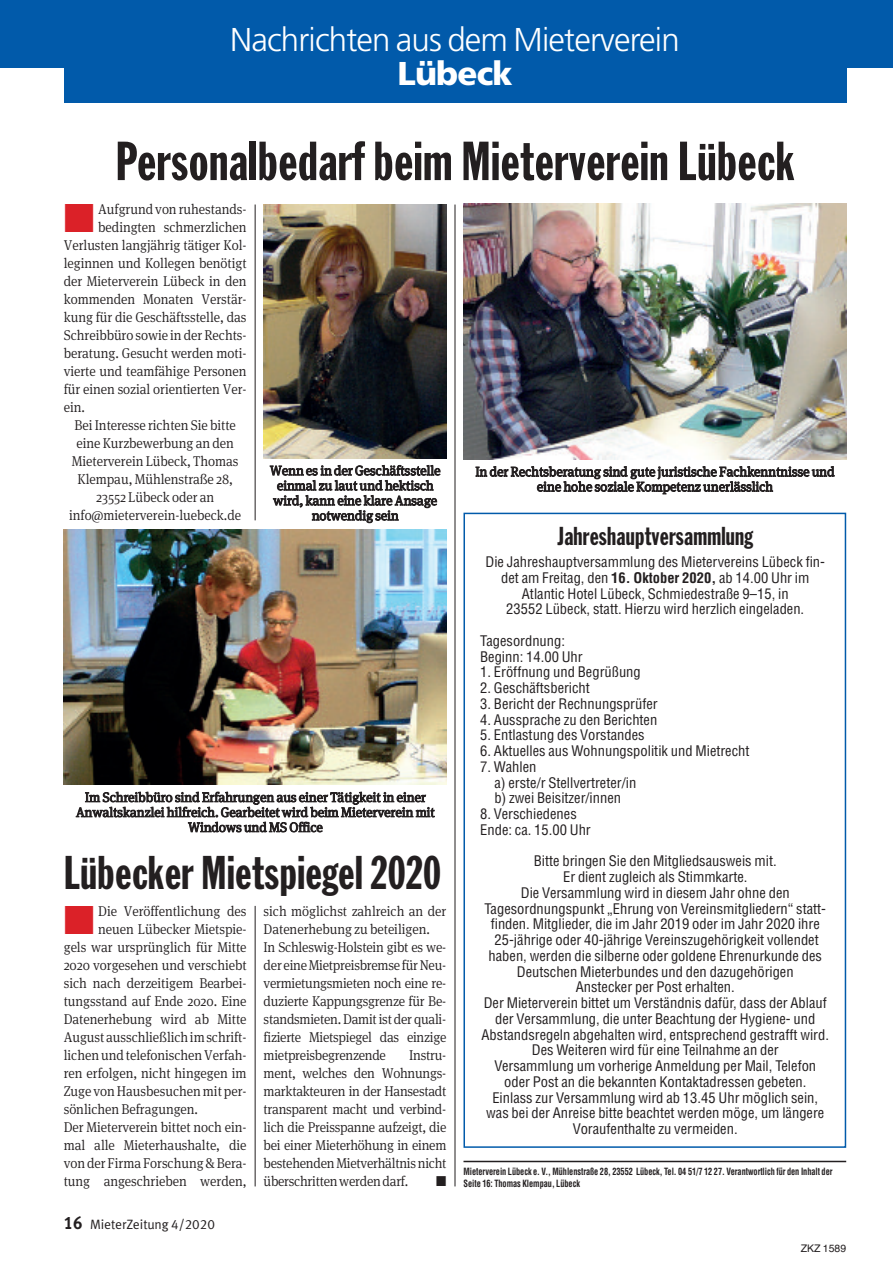
<style>
.page{position:relative;width:893px;height:1263px;background:#fff}
.page>*{position:absolute;margin:0;border:0;box-sizing:border-box;transform-origin:0 0}
.t1{font:54px "Franklin Gothic Extra Cond";letter-spacing:.01em;color:#231f20}
.t2{font:46.5px "Franklin Gothic Extra Cond";letter-spacing:.01em;color:#231f20}
.t3{font:300 33px "Frutiger";letter-spacing:-.025em;color:#fff}
.t4{font:900 33px "Frutiger";letter-spacing:-.025em;color:#fff}
.t5{font:25.5px "Franklin Gothic Extra Cond";letter-spacing:.01em;color:#231f20}
.t6{font:300 14.25px/18px "Meta Serif OT";letter-spacing:-.005em;color:#231f20;scale:.94 1}
.t7{font:condensed 14.25px/15.8px "Helvetica";color:#231f20}
.t8{font:14.25px "Zapf Dingbats";color:#231f20;scale:.94 1}
.t9{font:300 13.5px/15px "Meta Serif OT";letter-spacing:-.005em;color:#231f20;text-align:center}
.t10{font:13.5px "VZ Meta LF";color:#231f20}
.t11{font:10.5px "Helvetica";color:#231f20}
.t12{font:700 condensed 9.75px/11.7px "Helvetica";letter-spacing:-.005em;color:#231f20;scale:.85 1}
.s1{color:#db2128}
.s2{font-weight:700;font-size:18px}
.s3{font-weight:700}
</style>
<div class="page">
<div style="left:64px;top:60px;width:782px;height:42px;background:#015aaa"></div>
<div style="left:0;top:0;width:893px;height:67px;background:#015aaa"></div>
<hr style="left:455px;top:205px;width:1px;height:981px;background:#231f20">
<hr style="left:255px;top:204px;width:1px;height:316px;background:#231f20">
<hr style="left:255px;top:906px;width:1px;height:280px;background:#231f20">
<hr style="left:463px;top:1161px;width:383px;height:1px;background:#231f20">
<div style="left:463px;top:513px;width:383px;height:635px;border:2px solid #015aaa"></div>
<img style="left:264px;top:204px;width:182px;height:255px">
<img style="left:64px;top:530px;width:382px;height:254px">
<img style="left:463px;top:204px;width:383px;height:255px">
<h3 class="t3" style="left:230px;top:26px;width:451px">Nachrichten aus dem Mieterverein</h3>
<h3 class="t4" style="left:397px;top:60px;width:117px">Lübeck</h3>
<h1 class="t1" style="left:115px;top:142px;width:680px">Personalbedarf beim Mieterverein Lübeck</h1>
<p class="t6" style="left:64px;top:201px;width:196px"><span class="s1">■</span> Aufgrund von ruhestands-</p>
<p class="t6" style="left:98px;top:219px;width:159px">bedingten schmerzlichen</p>
<p class="t6" style="left:64px;top:237px;width:196px">Verlusten langjährig tätiger Kol-</p>
<p class="t6" style="left:64px;top:255px;width:196px">leginnen und Kollegen benötigt</p>
<p class="t6" style="left:64px;top:273px;width:196px">der Mieterverein Lübeck in den</p>
<p class="t6" style="left:64px;top:291px;width:196px">kommenden Monaten Verstär-</p>
<p class="t6" style="left:64px;top:309px;width:196px">kung für die Geschäftsstelle, das</p>
<p class="t6" style="left:64px;top:327px;width:196px">Schreibbüro sowie in der Rechts-</p>
<p class="t6" style="left:64px;top:345px;width:196px">beratung. Gesucht werden moti-</p>
<p class="t6" style="left:64px;top:363px;width:196px">vierte und teamfähige Personen</p>
<p class="t6" style="left:64px;top:381px;width:196px">für einen sozial orientierten Ver-</p>
<p class="t6" style="left:64px;top:399px;width:24px">ein.</p>
<p class="t6" style="left:74px;top:417px;width:173px">Bei Interesse richten Sie bitte</p>
<p class="t6" style="left:76px;top:435px;width:169px">eine Kurzbewerbung an den</p>
<p class="t6" style="left:72px;top:453px;width:179px">Mieterverein Lübeck, Thomas</p>
<p class="t6" style="left:77px;top:471px;width:167px">Klempau, Mühlenstraße 28,</p>
<p class="t6" style="left:96px;top:489px;width:127px">23552 Lübeck oder an</p>
<p class="t6" style="left:69px;top:507px;width:184px">info@mieterverein-luebeck.de</p>
<p class="t9" style="left:270px;top:464px;width:172px">Wenn es in der Geschäftsstelle einmal zu laut und hektisch wird, kann eine klare Ansage notwendig sein</p>
<p class="t9" style="left:475px;top:465px;width:361px">In der Rechtsberatung sind gute juristische Fachkenntnisse und eine hohe soziale Kompetenz unerlässlich</p>
<p class="t9" style="left:76px;top:791px;width:360px">Im Schreibbüro sind Erfahrungen aus einer Tätigkeit in einer<br>Anwaltskanzlei hilfreich. Gearbeitet wird beim Mieterverein mit<br>Windows und MS Office</p>
<h2 class="t2" style="left:64px;top:856px;width:379px">Lübecker Mietspiegel 2020</h2>
<p class="t6" style="left:64px;top:903px;width:196px"><span class="s1">■</span> Die Veröffentlichung des</p>
<p class="t6" style="left:98px;top:921px;width:159px">neuen Lübecker Mietspie-</p>
<p class="t6" style="left:64px;top:939px;width:196px">gels war ursprünglich für Mitte</p>
<p class="t6" style="left:64px;top:957px;width:196px">2020 vorgesehen und verschiebt</p>
<p class="t6" style="left:64px;top:975px;width:196px">sich nach derzeitigem Bearbei-</p>
<p class="t6" style="left:64px;top:993px;width:196px">tungsstand auf Ende 2020. Eine</p>
<p class="t6" style="left:64px;top:1011px;width:196px">Datenerhebung wird ab Mitte</p>
<p class="t6" style="left:64px;top:1029px;width:196px">Augustausschließlichimschrift-</p>
<p class="t6" style="left:64px;top:1047px;width:196px">lichenund telefonischenVerfah-</p>
<p class="t6" style="left:64px;top:1065px;width:196px">ren erfolgen, nicht hingegen im</p>
<p class="t6" style="left:64px;top:1083px;width:196px">Zuge von Hausbesuchen mit per-</p>
<p class="t6" style="left:64px;top:1101px;width:144px">sönlichen Befragungen.</p>
<p class="t6" style="left:64px;top:1119px;width:196px">Der Mieterverein bittet noch ein-</p>
<p class="t6" style="left:64px;top:1137px;width:196px">mal alle Mieterhaushalte, die</p>
<p class="t6" style="left:64px;top:1155px;width:196px">vonder Firma Forschung&amp;Bera-</p>
<p class="t6" style="left:64px;top:1173px;width:196px">tung angeschrieben werden,</p>
<p class="t10" style="left:64px;top:1216px;width:153px"><span class="s2">16</span> MieterZeitung 4/2020</p>
<p class="t6" style="left:264px;top:903px;width:196px">sich möglichst zahlreich an der<br>Datenerhebung zu beteiligen.<br>In Schleswig-Holstein gibt es we&shy;der eineMietpreisbremse fürNeu&shy;vermietungsmieten noch eine re&shy;duzierte Kappungsgrenze für Be&shy;standsmieten. Damit ist der quali&shy;fizierte Mietspiegel das einzige mietpreisbegrenzende</p>
<p class="t6" style="left:264px;top:1048px;width:196px;text-align:justify;text-indent:146px">Instru&shy;ment, welches den Wohnungs&shy;marktakteuren in der Hansestadt transparent macht und verbind&shy;lich die Preisspanne aufzeigt, die bei einer Mieterhöhung in einem bestehenden Mietverhältnis nicht überschrittenwerdendarf.</p>
<p class="t8" style="left:436px;top:1173px;width:12px">■</p>
<h3 class="t5" style="left:557px;top:527px;width:197px">Jahreshauptversammlung</h3>
<p class="t7" style="left:485px;top:554px;width:341px;text-align:center">Die Jahreshauptversammlung des Mietervereins Lübeck fin&shy;det am Freitag, den <span class="s3">16. Oktober 2020,</span> ab 14.00 Uhr im Atlantic Hotel Lübeck, Schmiedestraße 9–15, in<br>23552 Lübeck, statt. Hierzu wird herzlich eingeladen.</p>
<p class="t7" style="left:480px;top:633px;width:104px">Tagesordnung:<br>Beginn: 14.00 Uhr</p>
<p class="t7" style="left:480px;top:665px;width:162px">1. Eröffnung und Begrüßung</p>
<p class="t7" style="left:480px;top:680px;width:111px">2. Geschäftsbericht</p>
<p class="t7" style="left:480px;top:696px;width:179px">3. Bericht der Rechnungsprüfer</p>
<p class="t7" style="left:480px;top:712px;width:179px">4. Aussprache zu den Berichten</p>
<p class="t7" style="left:480px;top:728px;width:166px">5. Entlastung des Vorstandes</p>
<p class="t7" style="left:480px;top:743px;width:271px">6. Aktuelles aus Wohnungspolitik und Mietrecht</p>
<p class="t7" style="left:494px;top:759px;width:143px;text-indent:-14px">7. Wahlen<br>a) erste/r Stellvertreter/in b) zwei Beisitzer/innen</p>
<p class="t7" style="left:480px;top:806px;width:112px">8. Verschiedenes<br>Ende: ca. 15.00 Uhr</p>
<p class="t7" style="left:482px;top:854px;width:349px;text-align:center">Bitte bringen Sie den Mitgliedsausweis mit.<br>Er dient zugleich als Stimmkarte.<br>Die Versammlung wird in diesem Jahr ohne den Tagesordnungspunkt „Ehrung von Vereinsmitgliedern“ statt&shy;finden. Mitglieder, die im Jahr 2019 oder im Jahr 2020 ihre 25-jährige oder 40-jährige Vereinszugehörigkeit vollendet haben, werden die silberne oder goldene Ehrenurkunde des Deutschen Mieterbundes und den dazugehörigen<br>Anstecker per Post erhalten.<br>Der Mieterverein bittet um Verständnis dafür, dass der Ablauf der Versammlung, die unter Beachtung der Hygiene- und Abstandsregeln abgehalten wird, entsprechend gestrafft wird.<br>Des Weiteren wird für eine Teilnahme an der<br>Versammlung um vorherige Anmeldung per Mail, Telefon oder Post an die bekannten Kontaktadressen gebeten.<br>Einlass zur Versammlung wird ab 13.45 Uhr möglich sein, was bei der Anreise bitte beachtet werden möge, um längere Voraufenthalte zu vermeiden.</p>
<p class="t12" style="left:463px;top:1166px;width:436px">Mieterverein Lübeck e. V., Mühlenstraße 28, 23552 Lübeck, Tel. 04 51/7 12 27. Verantwortlich für den Inhalt der<br>Seite 16: Thomas Klempau, Lübeck</p>
<p class="t11" style="left:801px;top:1242px;width:47px">ZKZ 1589</p>
</div>
